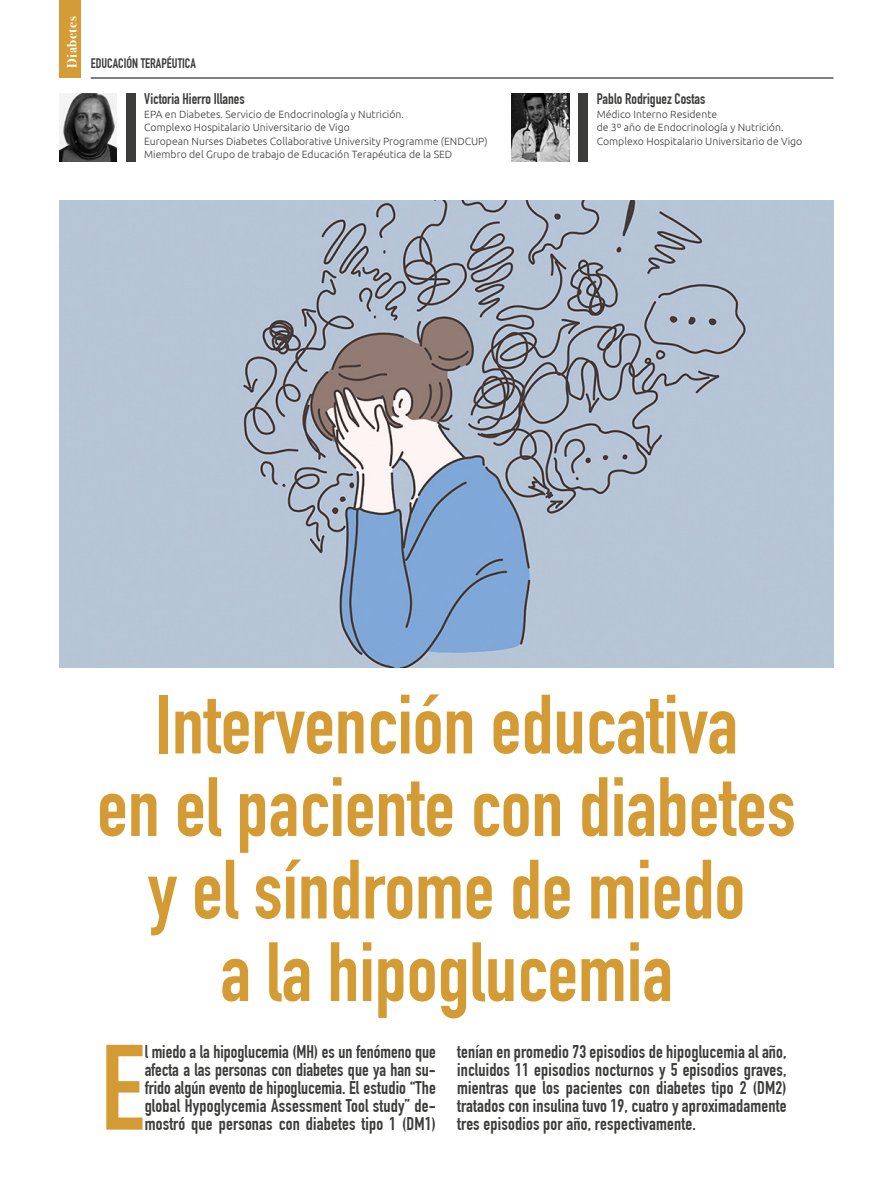
<style>
.page{position:relative;width:893px;height:1191px;background:#fff}
.page>*{position:absolute;margin:0;border:0;box-sizing:border-box;transform-origin:0 0}
.t1{font:119.1px "DIN Engschrift Std";color:#d49b35}
.t2{font:82.5px/82.5px "DIN Engschrift Std";color:#d49b35;text-align:center}
.t3{font:18px/18px "DIN Engschrift Std";letter-spacing:.01em;color:#3c3c3b;text-align:justify}
.t4{font:15px "DIN Engschrift Std";color:#3c3c3b}
.t5{font:13.5px "DIN Engschrift Std";color:#3c3c3b}
.t6{font:700 13.5px "Bodoni Svty Two ITCTT";letter-spacing:.04em;color:#fff}
.t7{font:300 10.5px/13.5px "Ubuntu";color:#3c3c3b}
</style>
<div class="page">
<img style="left:60px;top:94px;width:57px;height:68px">
<img style="left:512px;top:94px;width:57px;height:68px">
<div style="left:126px;top:94px;width:9px;height:68px;background:#3c3c3b"></div>
<div style="left:578px;top:94px;width:9px;height:68px;background:#3c3c3b"></div>
<hr style="left:91px;top:78px;width:742px;height:1px;background:#000">
<div style="left:60px;top:0;width:21px;height:78px;background:#d59b37"></div>
<img style="left:60px;top:200px;width:773px;height:468px">
<p class="t6" style="left:61px;top:68px;width:53px;rotate:-90deg">Diabetes</p>
<p class="t5" style="left:91px;top:55px;width:107px">EDUCACIÓN TERAPÉUTICA</p>
<p class="t4" style="left:144px;top:90px;width:102px">Victoria Hierro Illanes</p>
<p class="t7" style="left:144px;top:107px;width:345px">EPA en Diabetes. Servicio de Endocrinología y Nutrición.<br>Complexo Hospitalario Universitario de Vigo<br>European Nurses Diabetes Collaborative University Programme (ENDCUP)<br>Miembro del Grupo de trabajo de Educación Terapéutica de la SED</p>
<p class="t4" style="left:597px;top:90px;width:110px">Pablo Rodriguez Costas</p>
<p class="t7" style="left:597px;top:107px;width:207px">Médico Interno Residente<br>de 3º año de Endocrinología y Nutrición.<br>Complexo Hospitalario Universitario de Vigo</p>
<h2 class="t2" style="left:97px;top:684px;width:700px">Intervención educativa<br>en el paciente con diabetes y el síndrome de miedo<br>a la hipoglucemia</h2>
<h1 class="t1" style="left:101px;top:1018px;width:46px">E</h1>
<p class="t3" style="left:145px;top:1042px;width:293px">l miedo a la hipoglucemia (MH) es un fenómeno que afecta a las personas con diabetes que ya han su&shy;frido algún evento de hipoglucemia. El estudio “The global Hypoglycemia Assessment Tool study” de&shy;mostró que personas con diabetes tipo 1 (DM1)</p>
<p class="t3" style="left:457px;top:1042px;width:331px">tenían en promedio 73 episodios de hipoglucemia al año, incluidos 11 episodios nocturnos y 5 episodios graves, mientras que los pacientes con diabetes tipo 2 (DM2) tratados con insulina tuvo 19, cuatro y aproximadamente tres episodios por año, respectivamente.</p>
</div>
